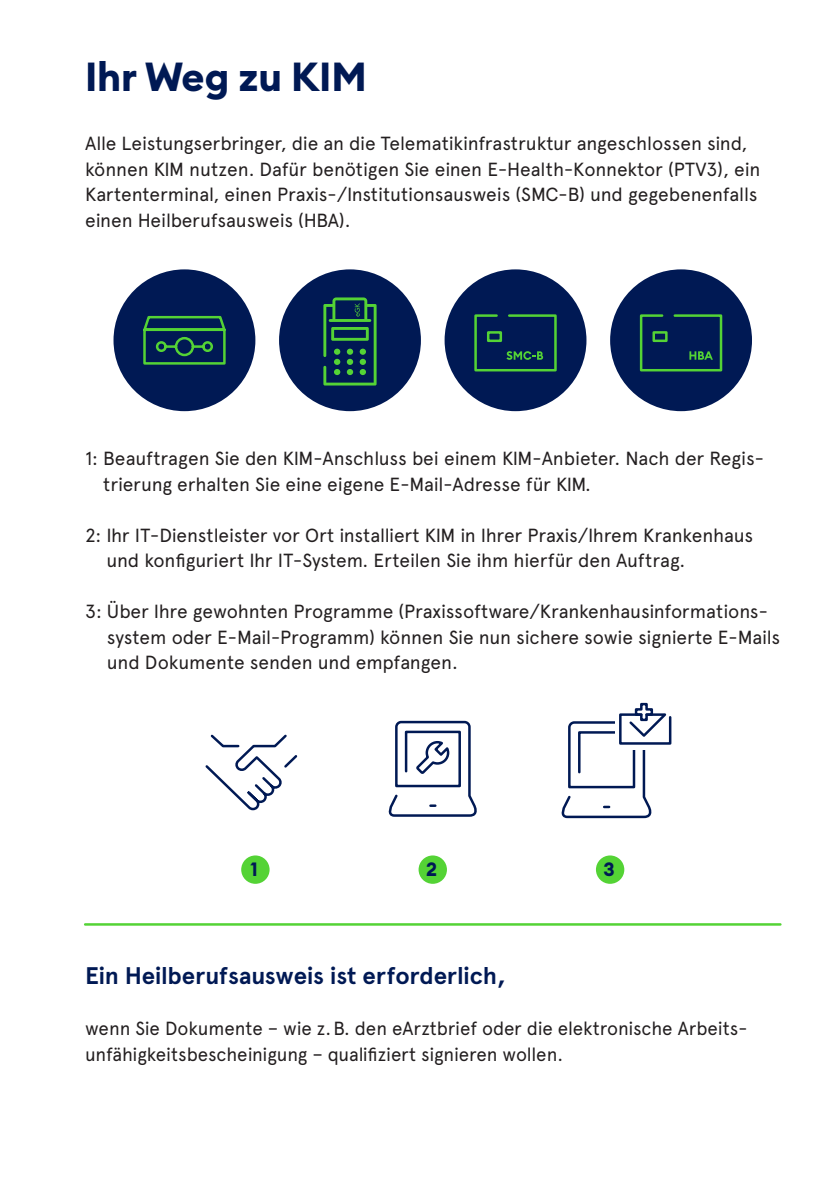
<style>
.page{position:relative;width:840px;height:1191px;background:#fff}
.page>*{position:absolute;margin:0;border:0;box-sizing:border-box;transform-origin:0 0}
.t1{font:700 40px "Euclid Circular B";color:#001954}
.t2{font:700 24px "Apercu Pro";letter-spacing:-.005em;color:#001954}
.t3{font:19px/25.6px "Apercu Pro";letter-spacing:-.01em;color:#231f20}
.t4{font:700 19px "Euclid Circular B";color:#001954}
</style>
<div class="page">
<div style="left:113px;top:269px;width:142px;height:142px;background:#001954;border-radius:50%"></div>
<div style="left:279px;top:269px;width:141px;height:142px;background:#001954;border-radius:50%"></div>
<div style="left:444px;top:269px;width:142px;height:142px;background:#001954;border-radius:50%"></div>
<div style="left:609px;top:269px;width:142px;height:142px;background:#001954;border-radius:50%"></div>
<svg style="left:561px;top:702px;width:111px;height:117px"></svg>
<div style="left:241px;top:855px;width:28px;height:28px;background:#54d335;border-radius:50%"></div>
<div style="left:418px;top:855px;width:28px;height:28px;background:#54d335;border-radius:50%"></div>
<div style="left:595px;top:855px;width:29px;height:28px;background:#54d335;border-radius:50%"></div>
<svg style="left:388px;top:720px;width:89px;height:97px"></svg>
<svg style="left:205px;top:734px;width:93px;height:77px"></svg>
<hr style="left:85px;top:923px;width:695px;height:2px;background:#54d335">
<svg style="left:639px;top:314px;width:84px;height:58px"></svg>
<svg style="left:474px;top:314px;width:83px;height:58px"></svg>
<svg style="left:143px;top:315px;width:83px;height:50px"></svg>
<svg style="left:323px;top:297px;width:53px;height:88px"></svg>
<h1 class="t1" style="left:85px;top:51px;width:283px">Ihr Weg zu KIM</h1>
<p class="t3" style="left:85px;top:130px;width:676px">Alle Leistungserbringer, die an die Telematikinfrastruktur angeschlossen sind, können KIM nutzen. Dafür benötigen Sie einen E-Health-Konnektor (PTV3), ein Kartenterminal, einen Praxis-/Institutionsausweis (SMC-B) und gegebenenfalls einen Heilberufsausweis (HBA).</p>
<p class="t3" style="left:103px;top:444px;width:659px;text-indent:-18px">1: Beauftragen Sie den KIM-Anschluss bei einem KIM-Anbieter. Nach der Regis&shy;trierung erhalten Sie eine eigene E-Mail-Adresse für KIM.</p>
<p class="t3" style="left:106px;top:521px;width:648px;text-indent:-21px">2: Ihr IT-Dienstleister vor Ort installiert KIM in Ihrer Praxis/Ihrem Krankenhaus und konfiguriert Ihr IT-System. Erteilen Sie ihm hierfür den Auftrag.</p>
<p class="t3" style="left:107px;top:597px;width:674px;text-indent:-22px">3: Über Ihre gewohnten Programme (Praxissoftware/Krankenhausinformations&shy;system oder E-Mail-Programm) können Sie nun sichere sowie signierte E-Mails und Dokumente senden und empfangen.</p>
<p class="t4" style="left:250px;top:857px;width:9px">1</p>
<p class="t4" style="left:426px;top:857px;width:12px">2</p>
<p class="t4" style="left:603px;top:857px;width:13px">3</p>
<p class="t2" style="left:85px;top:957px;width:422px">Ein Heilberufsausweis ist erforderlich,</p>
<p class="t3" style="left:85px;top:1014px;width:660px">wenn Sie Dokumente – wie z.B. den eArztbrief oder die elektronische Arbeits&shy;unfähigkeitsbescheinigung – qualifiziert signieren wollen.</p>
</div>
